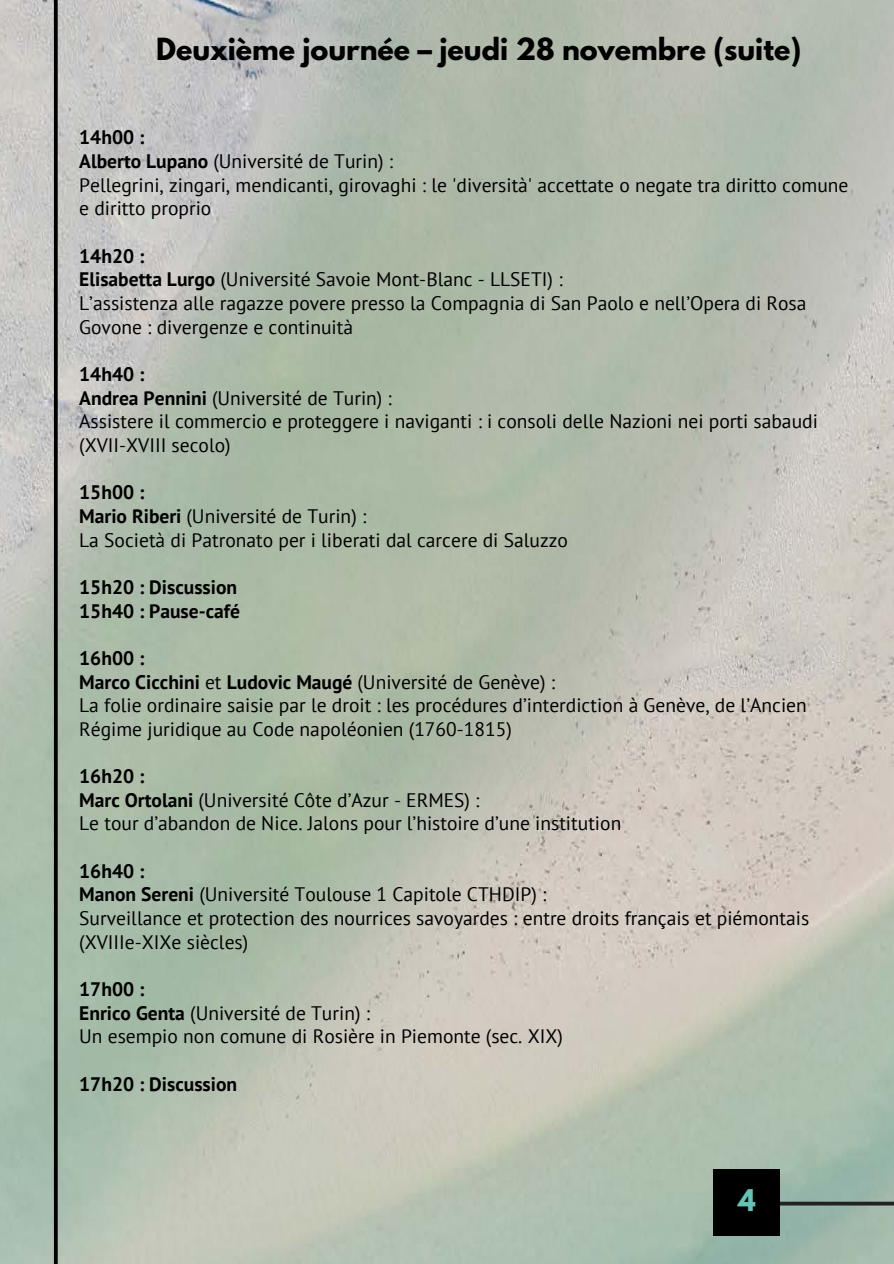
<style>
.page{position:relative;width:894px;height:1264px;background:#fff}
.page>*{position:absolute;margin:0;border:0;box-sizing:border-box;transform-origin:0 0}
.t1{font:700 27px "League Spartan";color:#000}
.t2{font:700 26.55px "League Spartan";color:#64c2b6}
.t3{font:19.5px/23.7px "PT Sans";color:#000}
.t4{font:700 19.5px/23.7px "PT Sans";color:#000}
.s1{font-weight:700}
</style>
<div class="page">
<img style="left:0;top:0;width:893px;height:1263px">
<svg style="left:41px;top:0;width:30px;height:1263px;background:#a3ada3"></svg>
<svg style="left:779px;top:1188px;width:114px;height:30px;background:#88a197"></svg>
<div style="left:713px;top:1169px;width:66px;height:66px;background:#000"></div>
<h1 class="t1" style="left:156px;top:36px;width:646px">Deuxième journée – jeudi 28 novembre (suite)</h1>
<p class="t3" style="left:79px;top:125px;width:770px"><span class="s1">14h00 :<br>Alberto Lupano</span> (Université de Turin) :<br>Pellegrini, zingari, mendicanti, girovaghi : le 'diversità' accettate o negate tra diritto comune e diritto proprio</p>
<p class="t3" style="left:79px;top:244px;width:728px"><span class="s1">14h20 :<br>Elisabetta Lurgo</span> (Université Savoie Mont-Blanc - LLSETI) :<br>L’assistenza alle ragazze povere presso la Compagnia di San Paolo e nell’Opera di Rosa Govone : divergenze e continuità</p>
<p class="t3" style="left:79px;top:362px;width:740px"><span class="s1">14h40 :<br>Andrea Pennini</span> (Université de Turin) :<br>Assistere il commercio e proteggere i naviganti : i consoli delle Nazioni nei porti sabaudi (XVII-XVIII secolo)</p>
<p class="t3" style="left:79px;top:480px;width:490px"><span class="s1">15h00 :<br>Mario Riberi</span> (Université de Turin) :<br>La Società di Patronato per i liberati dal carcere di Saluzzo</p>
<p class="t4" style="left:79px;top:575px;width:162px">15h20 : Discussion<br>15h40 : Pause-café</p>
<p class="t3" style="left:79px;top:645px;width:729px"><span class="s1">16h00 :<br>Marco Cicchini</span> et <span class="s1">Ludovic Maugé</span> (Université de Genève) :<br>La folie ordinaire saisie par le droit : les procédures d’interdiction à Genève, de l’Ancien Régime juridique au Code napoléonien (1760-1815)</p>
<p class="t3" style="left:79px;top:764px;width:543px"><span class="s1">16h20 :<br>Marc Ortolani</span> (Université Côte d’Azur - ERMES) :<br>Le tour d’abandon de Nice. Jalons pour l’histoire d’une institution</p>
<p class="t3" style="left:79px;top:858px;width:731px"><span class="s1">16h40 :<br>Manon Sereni</span> (Université Toulouse 1 Capitole CTHDIP) :<br>Surveillance et protection des nourrices savoyardes : entre droits français et piémontais (XVIIIe-XIXe siècles)</p>
<p class="t3" style="left:79px;top:976px;width:485px"><span class="s1">17h00 :<br>Enrico Genta</span> (Université de Turin) :<br>Un esempio non comune di Rosière in Piemonte (sec. XIX)</p>
<p class="t4" style="left:79px;top:1071px;width:159px">17h20 : Discussion</p>
<h2 class="t2" style="left:737px;top:1186px;width:19px">4</h2>
</div>
